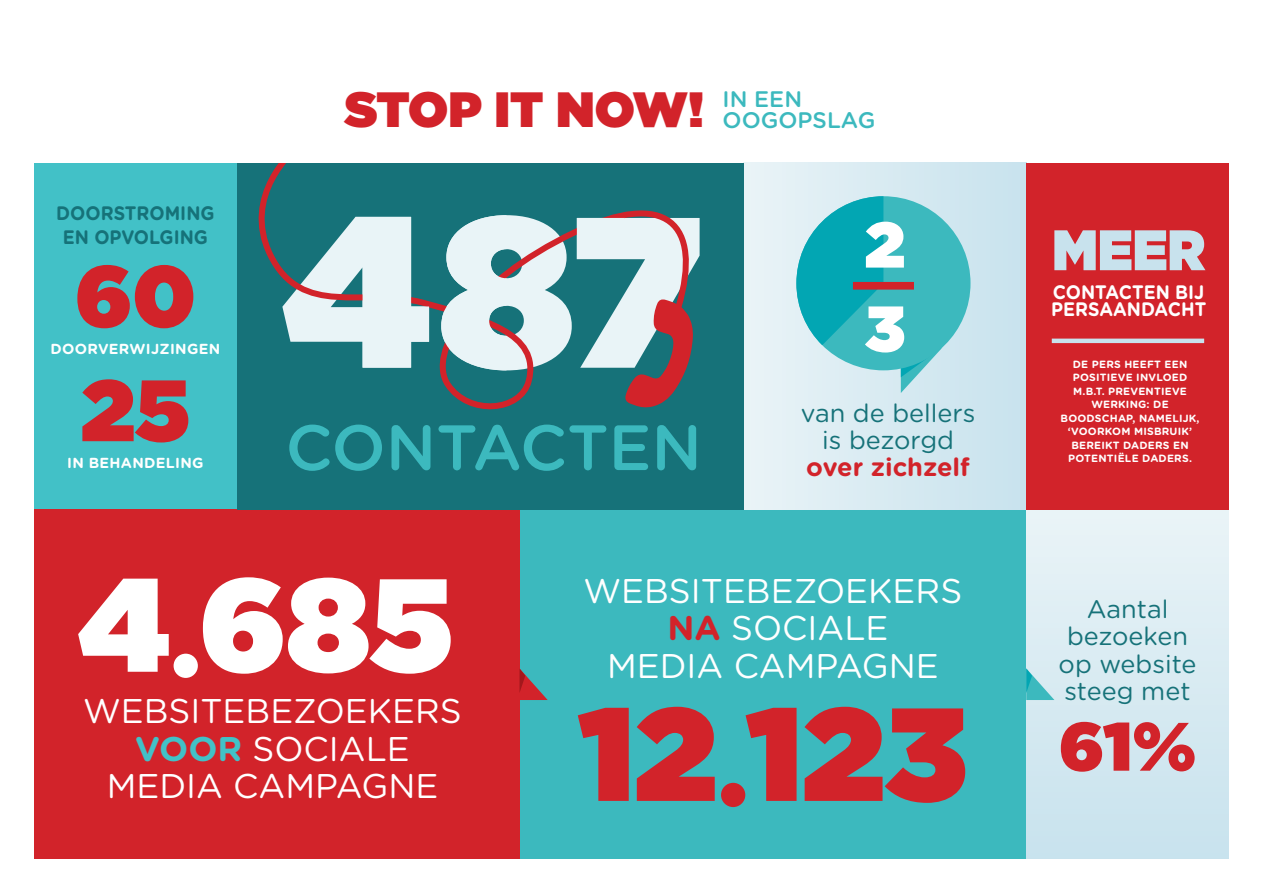
<style>
.page{position:relative;width:1263px;height:893px;background:#fff}
.page>*{position:absolute;margin:0;border:0;box-sizing:border-box;transform-origin:0 0}
.t1{font:900 213.9px "Gotham HTF";color:#e9f4f7}
.t2{font:900 132px "Gotham HTF";color:#d2232a}
.t3{font:900 132px "Gotham HTF";color:#fff}
.t4{font:900 86.85px "Gotham HTF";color:#d2232a}
.t5{font:900 68.25px "Gotham HTF";color:#d2232a}
.t6{font:900 64.5px/84px "Gotham HTF";color:#fff}
.t7{font:500 63.9px "Gotham Rounded";color:#3cb9be}
.t8{font:900 57px "Gotham HTF";color:#c8e2ed;scale:.92 1}
.t9{font:900 49.5px "Gotham HTF";letter-spacing:-.015em;color:#d2232a}
.t10{font:34.2px/37.5px "Gotham Rounded";color:#fff;text-align:center}
.t11{font:25.35px/27.3px "Gotham Rounded";color:#167279;text-align:center}
.t12{font:700 25.35px "Gotham Rounded";color:#d2232a}
.t13{font:500 22.5px "Gotham Rounded";color:#3cb9be}
.t14{font:700 19.5px/17.2px "Gotham Rounded";color:#fff;scale:.92 1}
.t15{font:700 19.5px/24px "Gotham Rounded";color:#167279;text-align:center;scale:.92 1}
.t16{font:700 14.55px "Gotham Rounded";letter-spacing:.02em;color:#fff}
.t17{font:700 10.5px/13.5px "Gotham Rounded";letter-spacing:.02em;color:#fff;text-align:center}
.s1{font-weight:700;color:#42c1c7}
.s2{font-weight:700;color:#d2232a}
</style>
<div class="page">
<div style="left:1026px;top:509px;width:203px;height:350px;background:linear-gradient(to bottom,#eaf4f7,#c8e2ed)"></div>
<div style="left:519px;top:509px;width:507px;height:350px;background:#3cb9be"></div>
<div style="left:34px;top:163px;width:203px;height:347px;background:#42c1c7"></div>
<div style="left:743px;top:163px;width:283px;height:347px;background:linear-gradient(to right,#eaf4f7,#c7e2ed)"></div>
<div style="left:34px;top:509px;width:485px;height:350px;background:#d2232a"></div>
<div style="left:237px;top:163px;width:506px;height:347px;background:#167279"></div>
<div style="left:1026px;top:163px;width:203px;height:347px;background:#d2232a"></div>
<svg style="left:519px;top:668px;width:29px;height:32px"></svg>
<svg style="left:1026px;top:668px;width:28px;height:32px"></svg>
<svg style="left:901px;top:347px;width:41px;height:46px"></svg>
<div style="left:796px;top:196px;width:174px;height:174px;background:#3cb9be;border-radius:50%"></div>
<svg style="left:796px;top:196px;width:87px;height:149px;background:#32b6c0"></svg>
<div style="left:853px;top:282px;width:61px;height:8px;background:#d2232a"></div>
<svg style="left:258px;top:163px;width:406px;height:247px"></svg>
<svg style="left:355px;top:215px;width:338px;height:193px"></svg>
<hr style="left:1052px;top:339px;width:152px;height:4px;background:#c8e2ed">
<h3 class="t15" style="left:56px;top:200px;width:174px">DOORSTROMING<br>EN OPVOLGING</h3>
<h3 class="t4" style="left:75px;top:246px;width:122px">60</h3>
<h3 class="t16" style="left:50px;top:338px;width:171px">DOORVERWIJZINGEN</h3>
<h3 class="t4" style="left:81px;top:360px;width:110px">25</h3>
<h3 class="t16" style="left:67px;top:452px;width:138px">IN BEHANDELING</h3>
<h3 class="t9" style="left:345px;top:80px;width:459px">STOP IT NOW! <sup>IN</sup> <sup>EEN</sup></h3>
<h3 class="t13" style="left:722px;top:104px;width:154px">OOGOPSLAG</h3>
<h1 class="t1" style="left:283px;top:168px;width:420px">487</h1>
<h3 class="t7" style="left:286px;top:402px;width:418px">CONTACTEN</h3>
<h3 class="t6" style="left:865px;top:201px;width:42px">2<br>3</h3>
<h3 class="t11" style="left:801px;top:398px;width:176px">van de bellers is bezorgd</h3>
<h3 class="t12" style="left:806px;top:449px;width:165px">over zichzelf</h3>
<h2 class="t3" style="left:79px;top:549px;width:376px">4<sub>•</sub>685</h2>
<h3 class="t10" style="left:83px;top:691px;width:380px">WEBSITEBEZOEKERS<br><span class="s1">VOOR</span> SOCIALE<br>MEDIA CAMPAGNE</h3>
<h3 class="t10" style="left:583px;top:570px;width:380px">WEBSITEBEZOEKERS<br><span class="s2">NA</span> SOCIALE</h3>
<h3 class="t10" style="left:607px;top:645px;width:333px">MEDIA CAMPAGNE</h3>
<h2 class="t2" style="left:579px;top:678px;width:390px">12<sub>•</sub>123</h2>
<h3 class="t8" style="left:1052px;top:217px;width:168px">MEER</h3>
<h3 class="t14" style="left:1051px;top:282px;width:170px">CONTACTEN BIJ<br>PERSAANDACHT</h3>
<p class="t17" style="left:1060px;top:357px;width:141px">DE PERS HEEFT EEN<br>POSITIEVE INVLOED<br>M.B.T. PREVENTIEVE<br>WERKING: DE<br>BOODSCHAP, NAMELIJK, ‘VOORKOM MISBRUIK’<br>BEREIKT DADERS EN<br>POTENTIËLE DADERS.</p>
<h3 class="t11" style="left:1058px;top:594px;width:140px">Aantal bezoeken op website steeg met</h3>
<h3 class="t5" style="left:1059px;top:707px;width:139px">61%</h3>
</div>
